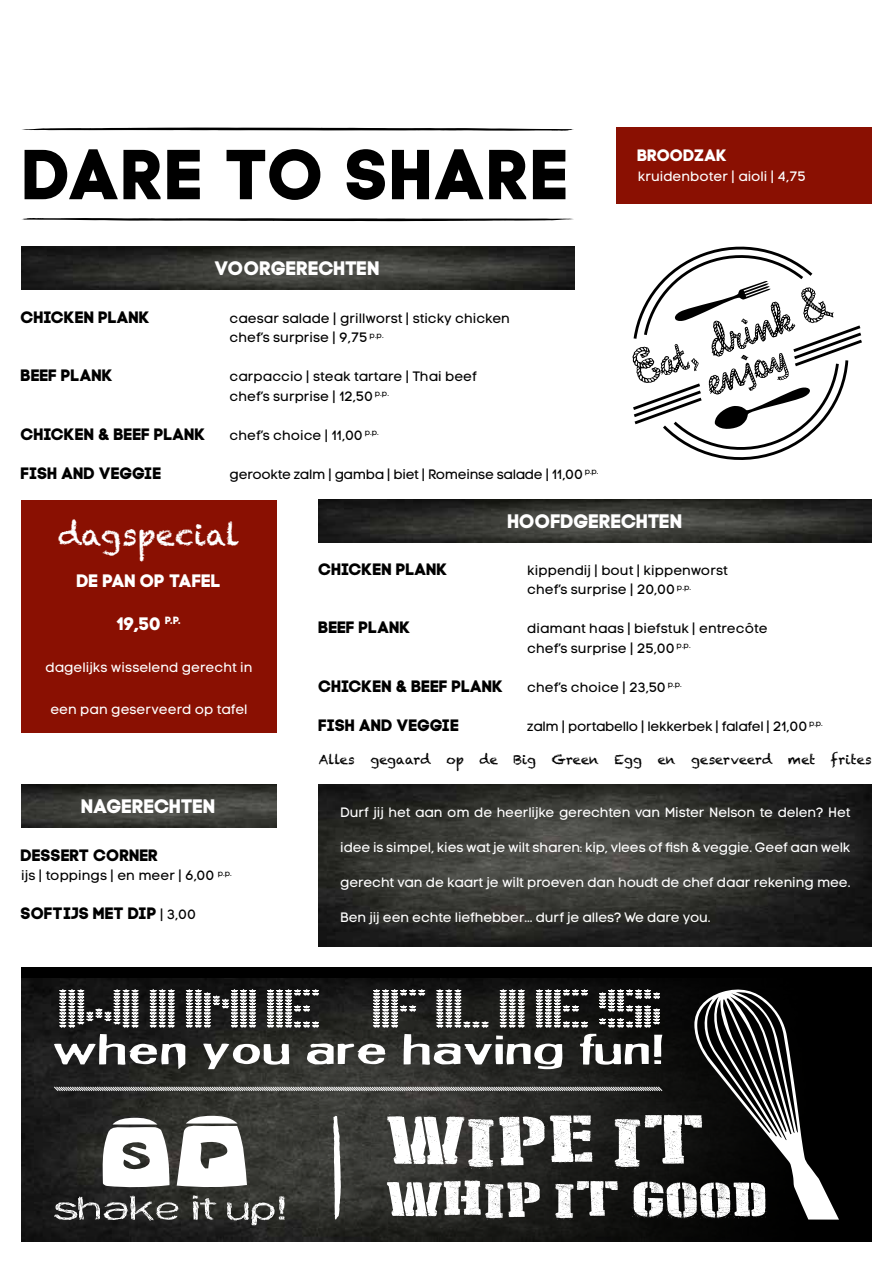
<style>
.page{position:relative;width:893px;height:1263px;background:#fff}
.page>*{position:absolute;margin:0;border:0;box-sizing:border-box;transform-origin:0 0}
.t1{font:70.5px "Code Pro Bold";letter-spacing:.03em;color:#000}
.t2{font:30px "Chalkduster";color:#fff}
.t3{font:19.5px "Code Pro Bold";color:#fff}
.t4{font:18px "Code Pro Bold";color:#fff}
.t5{font:16.5px "Code Pro Bold";letter-spacing:.01em;color:#000}
.t6{font:16.5px "Code Pro Bold";color:#fff}
.t7{font:13.5px "Code Pro LC";letter-spacing:-.01em;color:#fff}
.t8{font:13.5px/19.5px "Code Pro LC";color:#000}
.t9{font:13.5px "Code Pro LC";letter-spacing:-.02em;color:#000}
.t10{font:13.05px "Chalkduster";color:#000}
.s1{font-family:"Code Pro LC";font-size:13.5px}
</style>
<div class="page">
<svg style="left:22px;top:128px;width:552px;height:3px;background:#505050"></svg>
<svg style="left:22px;top:218px;width:552px;height:3px;background:#474747"></svg>
<div style="left:617px;top:128px;width:255px;height:76px;background:#8a1002"></div>
<img style="left:319px;top:500px;width:553px;height:42px">
<img style="left:21px;top:247px;width:553px;height:42px">
<img style="left:21px;top:784px;width:255px;height:43px">
<img style="left:319px;top:784px;width:553px;height:162px">
<svg style="left:662px;top:246px;width:200px;height:214px"></svg>
<svg style="left:632px;top:280px;width:208px;height:154px"></svg>
<div style="left:21px;top:967px;width:851px;height:275px;background:#000"></div>
<img style="left:21px;top:978px;width:661px;height:264px">
<svg style="left:53px;top:987px;width:786px;height:238px"></svg>
<div style="left:21px;top:500px;width:255px;height:232px;background:#8a1002"></div>
<h1 class="t1" style="left:25px;top:132px;width:547px">DARE TO SHARE</h1>
<h3 class="t3" style="left:215px;top:257px;width:166px">VOORGERECHTEN</h3>
<p class="t5" style="left:21px;top:307px;width:130px">CHICKEN PLANK</p>
<p class="t8" style="left:230px;top:308px;width:282px">caesar salade | grillworst | sticky chicken chef’s surprise | 9,75 <sup>p.p.</sup></p>
<p class="t5" style="left:21px;top:366px;width:93px">BEEF PLANK</p>
<p class="t8" style="left:230px;top:367px;width:249px">carpaccio | steak tartare | Thai beef chef’s surprise | 12,50 <sup>p.p.</sup></p>
<p class="t5" style="left:21px;top:424px;width:186px">CHICKEN &amp; BEEF PLANK</p>
<p class="t8" style="left:230px;top:425px;width:151px">chef’s choice | 11,00 <sup>p.p.</sup></p>
<p class="t5" style="left:21px;top:463px;width:142px">FISH AND VEGGIE</p>
<p class="t9" style="left:230px;top:466px;width:370px">gerookte zalm | gamba | biet | Romeinse salade | 11,00 <sup>p.p.</sup></p>
<p class="t6" style="left:638px;top:145px;width:91px">BROODZAK</p>
<p class="t7" style="left:638px;top:168px;width:170px">kruidenboter | aioli | 4,75</p>
<h2 class="t2" style="left:58px;top:517px;width:183px">dagspecial</h2>
<h3 class="t4" style="left:77px;top:570px;width:145px">DE PAN OP TAFEL</h3>
<h3 class="t4" style="left:117px;top:613px;width:65px">19,50 <sup>P.P.</sup></h3>
<p class="t7" style="left:45px;top:659px;width:209px">dagelijks wisselend gerecht in</p>
<p class="t7" style="left:50px;top:702px;width:199px">een pan geserveerd op tafel</p>
<h3 class="t3" style="left:82px;top:794px;width:135px">NAGERECHTEN</h3>
<p class="t5" style="left:21px;top:845px;width:139px">DESSERT CORNER</p>
<p class="t8" style="left:21px;top:866px;width:212px">ijs | toppings | en meer | 6,00 <sup>p.p.</sup></p>
<p class="t5" style="left:21px;top:903px;width:176px">SOFTIJS MET DIP <span class="s1">| 3,00</span></p>
<h3 class="t3" style="left:508px;top:510px;width:176px">HOOFDGERECHTEN</h3>
<p class="t5" style="left:319px;top:559px;width:130px">CHICKEN PLANK</p>
<p class="t8" style="left:527px;top:560px;width:202px">kippendij | bout | kippenworst chef’s surprise | 20,00 <sup>p.p.</sup></p>
<p class="t5" style="left:319px;top:617px;width:93px">BEEF PLANK</p>
<p class="t8" style="left:527px;top:619px;width:242px">diamant haas | biefstuk | entrecôte chef’s surprise | 25,00 <sup>p.p.</sup></p>
<p class="t5" style="left:319px;top:676px;width:186px">CHICKEN &amp; BEEF PLANK</p>
<p class="t8" style="left:527px;top:677px;width:156px">chef’s choice | 23,50 <sup>p.p.</sup></p>
<p class="t5" style="left:319px;top:715px;width:142px">FISH AND VEGGIE</p>
<p class="t9" style="left:527px;top:718px;width:297px">zalm | portabello | lekkerbek | falafel | 21,00 <sup>p.p.</sup></p>
<p class="t10" style="left:319px;top:752px;width:554px">Alles gegaard op de Big Green Egg en geserveerd met frites</p>
<p class="t7" style="left:340px;top:805px;width:512px">Durf jij het aan om de heerlijke gerechten van Mister Nelson te delen? Het</p>
<p class="t7" style="left:340px;top:840px;width:512px">idee is simpel, kies wat je wilt sharen: kip, vlees of fish &amp; veggie. Geef aan welk</p>
<p class="t7" style="left:340px;top:875px;width:512px">gerecht van de kaart je wilt proeven dan houdt de chef daar rekening mee.</p>
<p class="t7" style="left:340px;top:909px;width:372px">Ben jij een echte liefhebber... durf je alles? We dare you.</p>
</div>
